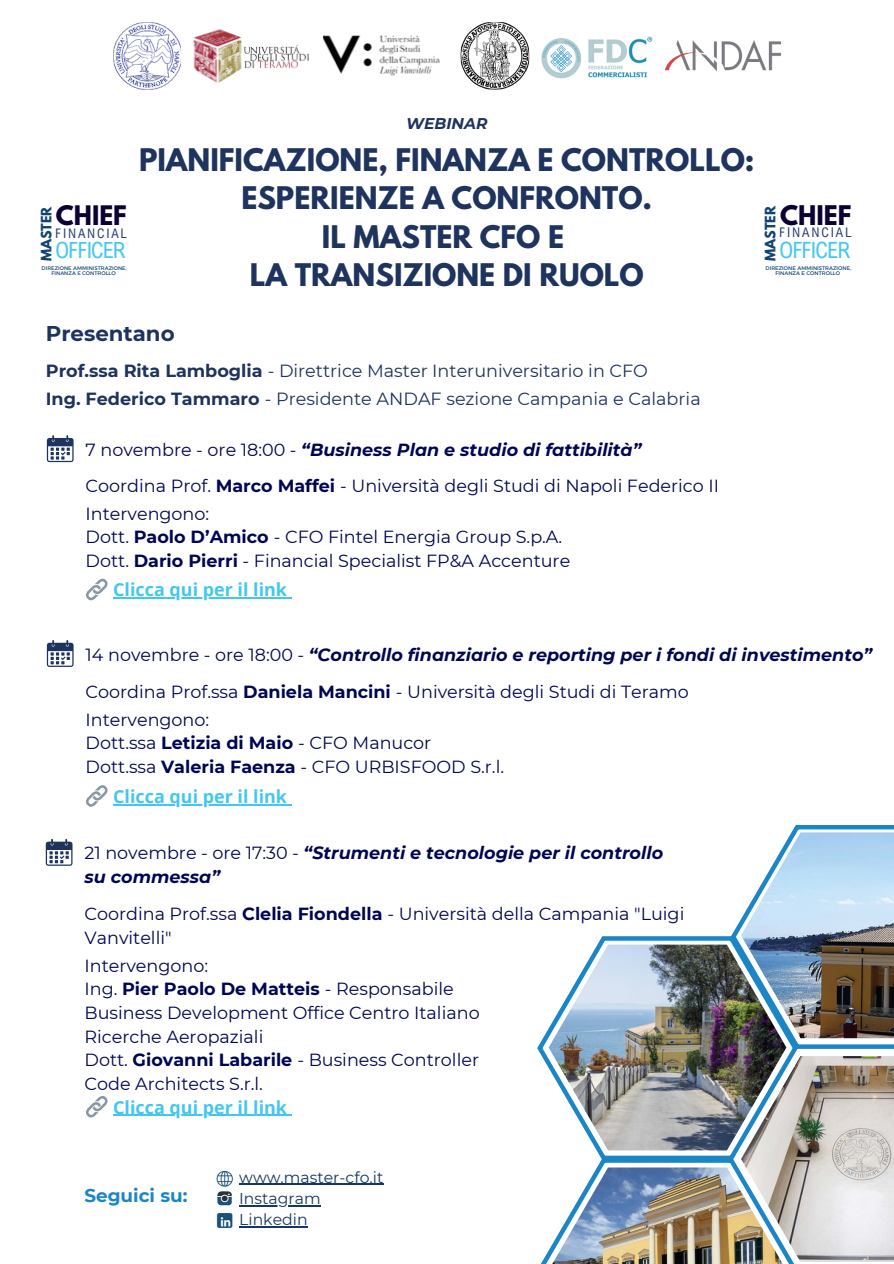
<style>
.page{position:relative;width:894px;height:1264px;background:#fff}
.page>*{position:absolute;margin:0;border:0;box-sizing:border-box;transform-origin:0 0}
.t1{font:700 27.6px/38.4px "League Spartan";color:#1e335e;text-align:center}
.t2{font:700 24px "League Spartan";color:#0c0132}
.t3{font:700 23.85px "League Spartan";color:#0c0132}
.t4{font:22.35px "Arial Nova Cond";letter-spacing:-.04em;color:#42c7f2}
.t5{font:700 21.3px "Montserrat";color:#1e335e}
.t6{font:700 18.3px "Montserrat";color:#1b86c7}
.t7{font:700 18px "Open Sans";color:#42c7f2}
.t8{font:17.55px/23.7px "Montserrat";color:#000653}
.t9{font:italic 700 17.55px/23.7px "Montserrat";color:#000653}
.t10{font:17.55px "Montserrat";color:#1e335e}
.t11{font:15.6px "Montserrat";color:#143864}
.t12{font:italic 700 15.6px "Montserrat";color:#1e335e}
.t13{font:13.35px "Arial Nova Cond";letter-spacing:.14em;color:#294071}
.t14{font:13.2px "Arial Nova Cond";letter-spacing:.14em;color:#294071}
.t15{font:700 12.75px "League Spartan";color:#124472}
.t16{font:5.4px/5.6px "Kief Montaser Regular";color:#124472;text-align:center}
.t17{font:5.25px/5.6px "Kief Montaser Regular";color:#124472;text-align:center}
.s1{font-weight:700}
.s2{font-weight:400;font-style:normal}
</style>
<div class="page">
<svg style="left:731px;top:825px;width:162px;height:223px"></svg>
<svg style="left:537px;top:936px;width:260px;height:222px"></svg>
<svg style="left:541px;top:1158px;width:253px;height:105px"></svg>
<img style="left:548px;top:944px;width:238px;height:206px">
<img style="left:548px;top:1167px;width:238px;height:96px">
<img style="left:740px;top:832px;width:153px;height:206px">
<img style="left:740px;top:1056px;width:153px;height:205px">
<img style="left:216px;top:1170px;width:17px;height:58px">
<img style="left:113px;top:22px;width:68px;height:68px">
<img style="left:193px;top:29px;width:116px;height:54px">
<img style="left:460px;top:22px;width:69px;height:68px">
<img style="left:323px;top:35px;width:117px;height:41px">
<img style="left:665px;top:40px;width:114px;height:32px">
<img style="left:541px;top:36px;width:112px;height:43px">
<svg style="left:47px;top:640px;width:27px;height:27px"></svg>
<svg style="left:46px;top:839px;width:26px;height:26px"></svg>
<svg style="left:47px;top:435px;width:27px;height:27px"></svg>
<svg style="left:86px;top:578px;width:22px;height:23px"></svg>
<hr style="left:239px;top:1183px;width:144px;height:1px;background:#143864">
<hr style="left:239px;top:1205px;width:82px;height:1px;background:#143864">
<hr style="left:239px;top:1226px;width:68px;height:1px;background:#143864">
<hr style="left:113px;top:597px;width:174px;height:1px;background:#42c7f2">
<hr style="left:113px;top:804px;width:174px;height:1px;background:#42c7f2">
<hr style="left:113px;top:1114px;width:174px;height:1px;background:#42c7f2">
<svg style="left:85px;top:785px;width:23px;height:22px"></svg>
<svg style="left:86px;top:1095px;width:22px;height:23px"></svg>
<p class="t15" style="left:40px;top:261px;width:56px;rotate:-90deg">MASTER</p>
<h5 class="t3" style="left:56px;top:204px;width:72px">CHIEF</h5>
<h6 class="t14" style="left:55px;top:225px;width:73px">FINANCIAL</h6>
<h6 class="t17" style="left:42px;top:265px;width:87px">DIREZIONE AMMINISTRAZIONE,<br>FINANZA E CONTROLLO</h6>
<p class="t4" style="left:55px;top:236px;width:72px">OFFICER</p>
<p class="t12" style="left:406px;top:114px;width:83px">WEBINAR</p>
<p class="t1" style="left:139px;top:144px;width:617px">PIANIFICAZIONE, FINANZA E CONTROLLO:<br>ESPERIENZE A CONFRONTO.<br>IL MASTER CFO E</p>
<h1 class="t1" style="left:250px;top:259px;width:395px">LA TRANSIZIONE DI RUOLO</h1>
<h6 class="t15" style="left:763px;top:261px;width:57px;rotate:-90deg">MASTER</h6>
<p class="t2" style="left:779px;top:203px;width:73px">CHIEF</p>
<h6 class="t13" style="left:779px;top:224px;width:74px">FINANCIAL</h6>
<h6 class="t16" style="left:765px;top:265px;width:87px">DIREZIONE AMMINISTRAZIONE,<br>FINANZA E CONTROLLO</h6>
<h6 class="t4" style="left:779px;top:236px;width:72px">OFFICER</h6>
<p class="t5" style="left:46px;top:320px;width:130px">Presentano</p>
<p class="t10" style="left:46px;top:360px;width:603px"><span class="s1">Prof.ssa Rita Lamboglia</span> - Direttrice Master Interuniversitario in CFO</p>
<h6 class="t10" style="left:46px;top:388px;width:656px"><span class="s1">Ing. Federico Tammaro</span> - Presidente ANDAF sezione Campania e Calabria</h6>
<h5 class="t9" style="left:86px;top:437px;width:557px"><span class="s2">7 novembre - ore 18:00 -</span> “Business Plan e studio di fattibilità”</h5>
<p class="t8" style="left:86px;top:473px;width:634px">Coordina Prof. <span class="s1">Marco Maffei</span> - Università degli Studi di Napoli Federico II</p>
<p class="t8" style="left:86px;top:501px;width:486px">Intervengono:<br>Dott. <span class="s1">Paolo D’Amico</span> - CFO Fintel Energia Group S.p.A.<br>Dott. <span class="s1">Dario Pierri</span> - Financial Specialist FP&amp;A Accenture</p>
<p class="t7" style="left:113px;top:577px;width:175px">Clicca qui per il link</p>
<h6 class="t9" style="left:86px;top:642px;width:787px"><span class="s2">14 novembre - ore 18:00 -</span> “Controllo finanziario e reporting per i fondi di investimento”</h6>
<h6 class="t8" style="left:86px;top:679px;width:604px">Coordina Prof.ssa <span class="s1">Daniela Mancini</span> - Università degli Studi di Teramo</h6>
<h6 class="t8" style="left:86px;top:707px;width:420px">Intervengono:<br>Dott.ssa <span class="s1">Letizia di Maio</span> - CFO Manucor<br>Dott.ssa <span class="s1">Valeria Faenza</span> - CFO URBISFOOD S.r.l.</h6>
<p class="t7" style="left:113px;top:783px;width:175px">Clicca qui per il link</p>
<p class="t9" style="left:84px;top:841px;width:580px"><span class="s2">21 novembre - ore 17:30 -</span> “Strumenti e tecnologie per il controllo su commessa”</p>
<p class="t8" style="left:84px;top:902px;width:601px">Coordina Prof.ssa <span class="s1">Clelia Fiondella</span> - Università della Campania "Luigi<br>Vanvitelli"</p>
<h6 class="t8" style="left:84px;top:953px;width:396px">Intervengono:<br>Ing. <span class="s1">Pier Paolo De Matteis</span> - Responsabile<br>Business Development Office Centro Italiano<br>Ricerche Aeropaziali<br>Dott. <span class="s1">Giovanni Labarile</span> - Business Controller<br>Code Architects S.r.l.</h6>
<h5 class="t7" style="left:113px;top:1094px;width:175px">Clicca qui per il link</h5>
<p class="t6" style="left:84px;top:1183px;width:104px">Seguici su:</p>
<h2 class="t11" style="left:239px;top:1167px;width:146px">www.master-cfo.it</h2>
<p class="t11" style="left:239px;top:1188px;width:83px">Instagram</p>
<p class="t11" style="left:239px;top:1210px;width:70px">Linkedin</p>
</div>
